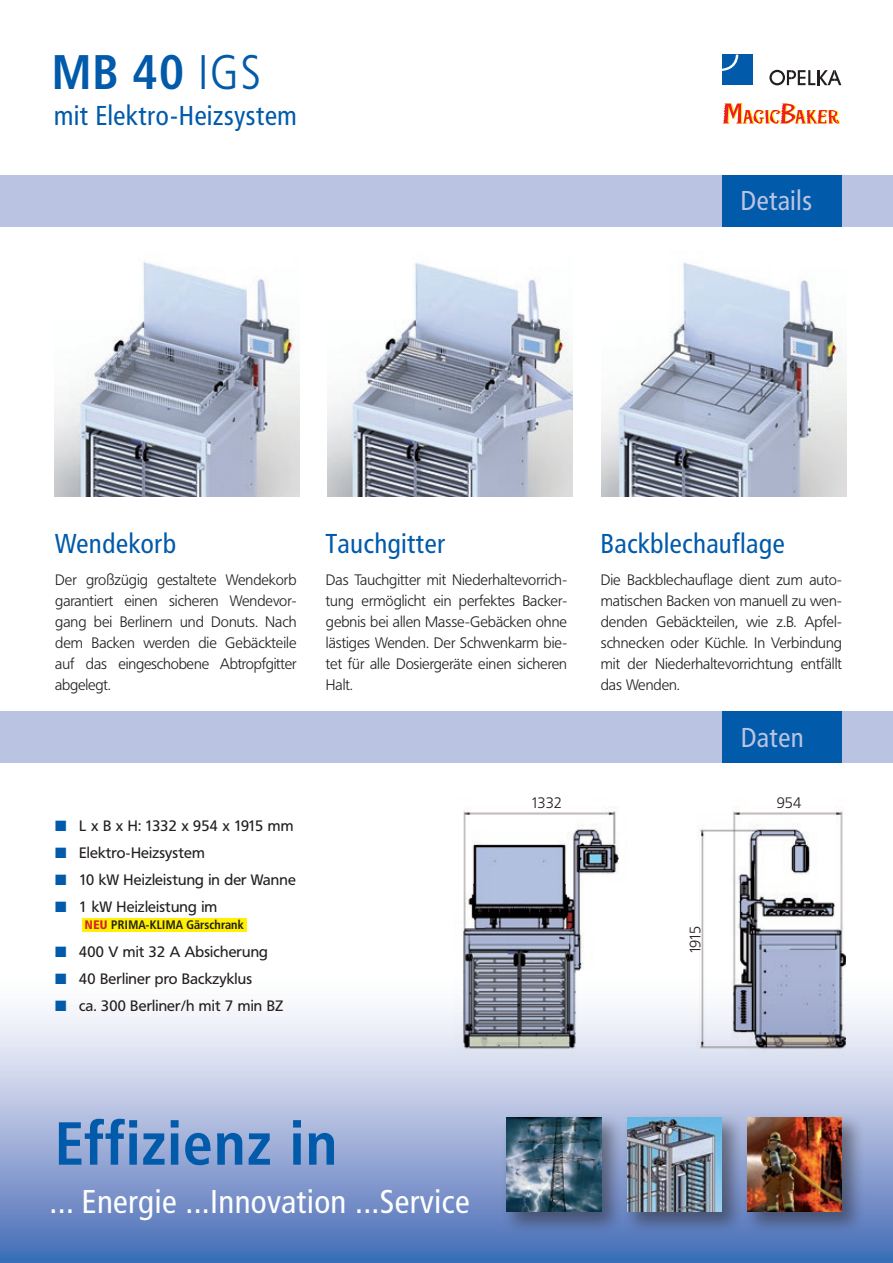
<style>
.page{position:relative;width:893px;height:1263px;background:#fff}
.page>*{position:absolute;margin:0;border:0;box-sizing:border-box;transform-origin:0 0}
.t1{font:700 60px "Frutiger Condensed BQ";letter-spacing:.035em;color:#015aaa}
.t2{font:700 48px "Frutiger Condensed BQ";color:#015aaa}
.t3{font:condensed 33px "Frutiger";letter-spacing:.01em;color:#fff}
.t4{font:27px "Frutiger Condensed BQ";letter-spacing:.03em;color:#015aaa}
.t5{font:27px "Frutiger Condensed BQ";letter-spacing:.03em;color:#bac4e2}
.t6{font:300 15px/21px "Frutiger BQ";color:#231f20;text-align:justify}
.t7{font:15px "Frutiger BQ";letter-spacing:.01em;color:#231f20}
.t8{font:700 12.15px "Frutiger Condensed BQ";letter-spacing:.01em;color:#231f20}
.s1{font-weight:300}
.s2{color:#015aaa}
.s3{font-weight:900;color:#d1232a}
</style>
<div class="page">
<svg style="left:0;top:1011px;width:893px;height:252px;background:#a0b2d9"></svg>
<div style="left:501px;top:1112px;width:123px;height:123px;background:#231f20;opacity:.5"></div>
<img style="left:506px;top:1117px;width:95px;height:95px">
<div style="left:622px;top:1112px;width:123px;height:123px;background:#231f20;opacity:.5"></div>
<img style="left:627px;top:1117px;width:95px;height:95px">
<div style="left:742px;top:1112px;width:123px;height:123px;background:#231f20;opacity:.5"></div>
<img style="left:747px;top:1117px;width:95px;height:95px">
<svg style="left:723px;top:104px;width:117px;height:20px"></svg>
<div style="left:722px;top:55px;width:30px;height:30px;background:#015aaa"></div>
<svg style="left:769px;top:70px;width:72px;height:15px"></svg>
<svg style="left:722px;top:55px;width:16px;height:16px"></svg>
<div style="left:0;top:175px;width:893px;height:51px;background:#bac4e2"></div>
<div style="left:722px;top:175px;width:119px;height:51px;background:#015aaa"></div>
<div style="left:0;top:712px;width:893px;height:51px;background:#bac4e2"></div>
<div style="left:722px;top:712px;width:119px;height:51px;background:#015aaa"></div>
<img style="left:54px;top:260px;width:245px;height:237px">
<img style="left:327px;top:263px;width:245px;height:234px">
<img style="left:601px;top:262px;width:245px;height:235px">
<img style="left:421px;top:807px;width:424px;height:248px">
<div style="left:82px;top:918px;width:165px;height:13px;background:#fff101"></div>
<p class="t2" style="left:52px;top:42px;width:210px">MB 40 <span class="s1">IGS</span></p>
<p class="t4" style="left:54px;top:98px;width:244px">mit Elektro-Heizsystem</p>
<p class="t5" style="left:741px;top:184px;width:73px">Details</p>
<p class="t4" style="left:55px;top:527px;width:122px">Wendekorb</p>
<p class="t6" style="left:55px;top:569px;width:243px">Der großzügig gestaltete Wendekorb garantiert einen sicheren Wendevor&shy;gang bei Berlinern und Donuts. Nach dem Backen werden die Gebäckteile auf das eingeschobene Abtropfgitter abgelegt.</p>
<p class="t7" style="left:55px;top:817px;width:240px"><span class="s2">■</span> L x B x H: 1332 x 954 x 1915 mm</p>
<p class="t7" style="left:55px;top:844px;width:151px"><span class="s2">■</span> Elektro-Heizsystem</p>
<p class="t7" style="left:55px;top:871px;width:242px"><span class="s2">■</span> 10 kW Heizleistung in der Wanne</p>
<p class="t7" style="left:55px;top:898px;width:164px"><span class="s2">■</span> 1 kW Heizleistung im</p>
<p class="t7" style="left:55px;top:943px;width:214px"><span class="s2">■</span> 400 V mit 32 A Absicherung</p>
<p class="t7" style="left:55px;top:970px;width:198px"><span class="s2">■</span> 40 Berliner pro Backzyklus</p>
<p class="t7" style="left:55px;top:997px;width:230px"><span class="s2">■</span> ca. 300 Berliner/h mit 7 min BZ</p>
<p class="t8" style="left:85px;top:917px;width:160px"><span class="s3">NEU</span> PRIMA-KLIMA Gärschrank</p>
<p class="t4" style="left:326px;top:527px;width:121px">Tauchgitter</p>
<p class="t6" style="left:326px;top:569px;width:243px">Das Tauchgitter mit Niederhaltevorrich&shy;tung ermöglicht ein perfektes Backer&shy;gebnis bei allen Masse-Gebäcken ohne lästiges Wenden. Der Schwenkarm bie&shy;tet für alle Dosiergeräte einen sicheren Halt.</p>
<p class="t4" style="left:601px;top:527px;width:185px">Backblechauflage</p>
<p class="t6" style="left:601px;top:569px;width:243px">Die Backblechauflage dient zum auto&shy;matischen Backen von manuell zu wen&shy;denden Gebäckteilen, wie z.B. Apfel&shy;schnecken oder Küchle. In Verbindung mit der Niederhaltevorrichtung entfällt das Wenden.</p>
<p class="t5" style="left:741px;top:721px;width:64px">Daten</p>
<p class="t6" style="left:531px;top:792px;width:33px">1332</p>
<p class="t6" style="left:777px;top:792px;width:26px">954</p>
<p class="t6" style="left:685px;top:954px;width:30px;rotate:-90deg">1915</p>
<p class="t1" style="left:55px;top:1106px;width:283px">Effizienz in</p>
<p class="t3" style="left:50px;top:1183px;width:422px">... Energie ...Innovation ...Service</p>
</div>
